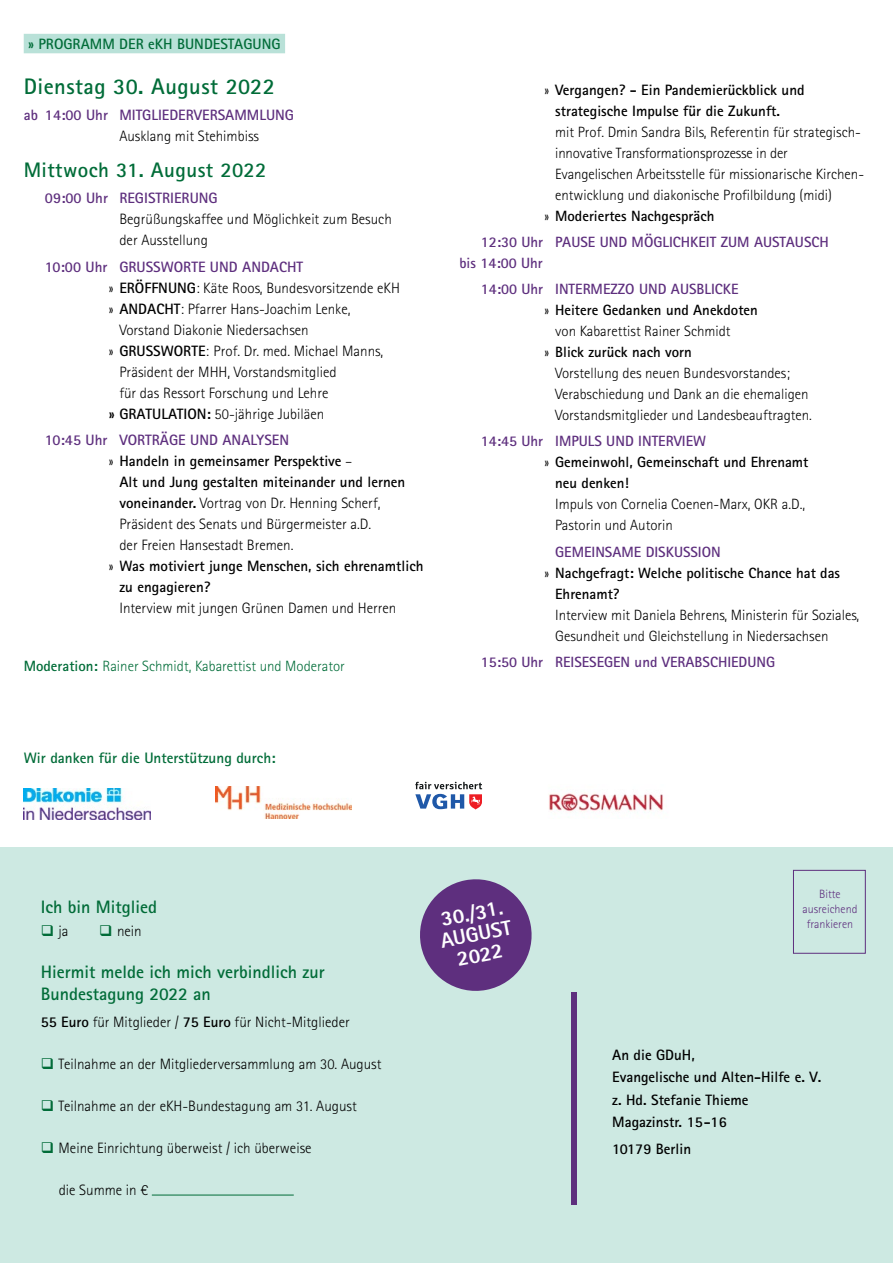
<style>
.page{position:relative;width:893px;height:1263px;background:#fff}
.page>*{position:absolute;margin:0;border:0;box-sizing:border-box;transform-origin:0 0}
.t1{font:700 22.5px "Agfa Rotis Sans Serif";letter-spacing:.02em;color:#016c38}
.t2{font:700 21px "Agfa Rotis Sans Serif";letter-spacing:.02em;color:#016c38}
.Zwischenüberschrift{font:800 21px "Agfa Rotis Sans Serif";color:#fff}
.Rubrik__Headline{font:700 18px/22.5px "Agfa Rotis Sans Serif";color:#016c38}
.Rubrik__Headline-2{font:700 15.15px "Agfa Rotis Sans Serif";color:#016c38}
.Rubrik__Headline-3{font:300 15px/21px "Agfa Rotis Sans Serif";color:#000}
.Rubrik__Headline-4{font:700 15px/21px "Agfa Rotis Sans Serif";color:#000}
.Rubrik__Headline-5{font:700 15px/21px "Agfa Rotis Sans Serif";color:#5e2f7e}
.Balken{font:700 15px "Agfa Rotis Sans Serif";color:#016c38}
.Rubrik__Headline-6{font:300 14.85px/21px "Agfa Rotis Sans Serif";color:#000}
.Rubrik__Headline-7{font:700 14.85px/21px "Agfa Rotis Sans Serif";color:#000}
.Rubrik__Headline-8{font:700 14.85px "Agfa Rotis Sans Serif";color:#5e2f7e}
.Rubrik__Headline-9{font:300 14.85px "Agfa Rotis Sans Serif";color:#016c38}
.Rubrik__Headline-10{font:300 12px "Agfa Rotis Sans Serif";color:#5e2f7e}
.s1{font-weight:300;color:#000}
.s2{font-weight:700}
.s3{font-weight:300}
.s4{color:#016c38}
</style>
<div class="page">
<div style="left:0;top:848px;width:893px;height:415px;background:#cde9e2"></div>
<div style="left:571px;top:992px;width:5px;height:213px;background:#5e2f7e"></div>
<div style="left:24px;top:34px;width:261px;height:19px;background:#b9e1d8"></div>
<hr style="left:152px;top:1195px;width:142px;height:1px;background:#016c38">
<div style="left:793px;top:870px;width:73px;height:84px;border:1px solid #5e2f7e"></div>
<img style="left:24px;top:788px;width:126px;height:32px">
<img style="left:215px;top:786px;width:136px;height:33px">
<svg style="left:415px;top:782px;width:67px;height:27px"></svg>
<img style="left:549px;top:793px;width:114px;height:19px">
<svg style="left:420px;top:879px;width:112px;height:112px"></svg>
<p class="Balken" style="left:28px;top:34px;width:254px">» PROGRAMM DER eKH BUNDESTAGUNG</p>
<p class="t1" style="left:24px;top:72px;width:253px">Dienstag 30. August 2022</p>
<p class="Rubrik__Headline-5" style="left:119px;top:104px;width:176px;text-indent:-96px">ab 14:00 Uhr MITGLIEDERVERSAMMLUNG<br><span class="s1">Ausklang mit Stehimbiss</span></p>
<p class="t2" style="left:24px;top:157px;width:244px">Mittwoch 31. August 2022</p>
<p class="Rubrik__Headline-5" style="left:45px;top:187px;width:174px">09:00 Uhr REGISTRIERUNG</p>
<p class="Rubrik__Headline-3" style="left:119px;top:209px;width:274px">Begrüßungskaffee und Möglichkeit zum Besuch der Ausstellung</p>
<p class="Rubrik__Headline-5" style="left:45px;top:256px;width:260px">10:00 Uhr GRUSSWORTE UND ANDACHT</p>
<p class="Rubrik__Headline-3" style="left:109px;top:277px;width:293px">» <span class="s2">ERÖFFNUNG</span>: Käte Roos, Bundesvorsitzende eKH</p>
<p class="Rubrik__Headline-3" style="left:109px;top:298px;width:243px">» <span class="s2">ANDACHT</span>: Pfarrer Hans-Joachim Lenke,</p>
<p class="Rubrik__Headline-3" style="left:119px;top:319px;width:191px">Vorstand Diakonie Niedersachsen</p>
<p class="Rubrik__Headline-3" style="left:119px;top:340px;width:265px;text-indent:-11px">» <span class="s2">GRUSSWORTE</span>: Prof. Dr. med. Michael Manns,<br>Präsident der MHH, Vorstandsmitglied<br>für das Ressort Forschung und Lehre</p>
<p class="Rubrik__Headline-3" style="left:109px;top:403px;width:217px"><span class="s2">» GRATULATION:</span> 50-jährige Jubiläen</p>
<p class="Rubrik__Headline-5" style="left:45px;top:429px;width:246px">10:45 Uhr VORTRÄGE UND ANALYSEN</p>
<p class="Rubrik__Headline-3" style="left:119px;top:450px;width:287px;text-indent:-11px">» <span class="s2">Handeln in gemeinsamer Perspektive</span> –<br><span class="s2">Alt und Jung gestalten miteinander und lernen voneinander.</span> Vortrag von Dr. Henning Scherf, Präsident des Senats und Bürgermeister a.D.<br>der Freien Hansestadt Bremen.</p>
<p class="Rubrik__Headline-4" style="left:119px;top:555px;width:306px;text-indent:-11px"><span class="s3">»</span> Was motiviert junge Menschen, sich ehrenamtlich zu engagieren?</p>
<p class="Rubrik__Headline-3" style="left:119px;top:597px;width:278px">Interview mit jungen Grünen Damen und Herren</p>
<p class="Rubrik__Headline-9" style="left:24px;top:657px;width:323px"><span class="s2">Moderation:</span> Rainer Schmidt, Kabarettist und Moderator</p>
<p class="Rubrik__Headline-2" style="left:24px;top:748px;width:253px">Wir danken für die Unterstützung durch:</p>
<p class="Rubrik__Headline-4" style="left:555px;top:79px;width:251px;text-indent:-11px"><span class="s3">»</span> Vergangen? - Ein Pandemierückblick und strategische Impulse für die Zukunft.</p>
<p class="Rubrik__Headline-6" style="left:555px;top:121px;width:310px">mit Prof. Dmin Sandra Bils, Referentin für strategisch&shy;innovative Transformationsprozesse in der Evangelischen Arbeitsstelle für missionarische Kirchen&shy;entwicklung und diakonische Profilbildung (midi)</p>
<p class="Rubrik__Headline-7" style="left:545px;top:205px;width:171px"><span class="s3">»</span> Moderiertes Nachgespräch</p>
<p class="Rubrik__Headline-8" style="left:481px;top:232px;width:349px">12:30 Uhr PAUSE UND MÖGLICHKEIT ZUM AUSTAUSCH</p>
<p class="Rubrik__Headline-8" style="left:459px;top:253px;width:85px">bis 14:00 Uhr</p>
<p class="Rubrik__Headline-8" style="left:481px;top:280px;width:259px">14:00 Uhr INTERMEZZO UND AUSBLICKE</p>
<p class="Rubrik__Headline-7" style="left:545px;top:299px;width:215px"><span class="s3">»</span> Heitere Gedanken und Anekdoten</p>
<p class="Rubrik__Headline-6" style="left:555px;top:320px;width:177px">von Kabarettist Rainer Schmidt</p>
<p class="Rubrik__Headline-7" style="left:545px;top:341px;width:149px"><span class="s3">»</span> Blick zurück nach vorn</p>
<p class="Rubrik__Headline-6" style="left:555px;top:362px;width:258px">Vorstellung des neuen Bundesvorstandes;<br>Verabschiedung und Dank an die ehemaligen<br>Vorstandsmitglieder und Landesbeauftragten.</p>
<p class="Rubrik__Headline-8" style="left:481px;top:432px;width:227px">14:45 Uhr IMPULS UND INTERVIEW</p>
<p class="Rubrik__Headline-7" style="left:545px;top:451px;width:265px"><span class="s3">»</span> Gemeinwohl, Gemeinschaft und Ehrenamt</p>
<p class="Rubrik__Headline-7" style="left:555px;top:472px;width:75px">neu denken!</p>
<p class="Rubrik__Headline-6" style="left:555px;top:494px;width:251px">Impuls von Cornelia Coenen-Marx, OKR a.D.,<br>Pastorin und Autorin</p>
<p class="Rubrik__Headline-8" style="left:555px;top:542px;width:167px">GEMEINSAME DISKUSSION</p>
<p class="Rubrik__Headline-7" style="left:555px;top:562px;width:286px;text-indent:-11px"><span class="s3">»</span> Nachgefragt: Welche politische Chance hat das<br>Ehrenamt?</p>
<p class="Rubrik__Headline-6" style="left:555px;top:604px;width:306px">Interview mit Daniela Behrens, Ministerin für Soziales,<br>Gesundheit und Gleichstellung in Niedersachsen</p>
<p class="Rubrik__Headline-8" style="left:481px;top:652px;width:296px">15:50 Uhr REISESEGEN und VERABSCHIEDUNG</p>
<p class="Rubrik__Headline" style="left:41px;top:895px;width:118px">Ich bin Mitglied</p>
<p class="Rubrik__Headline-3" style="left:41px;top:920px;width:29px"><span class="s4">❑</span> ja</p>
<p class="Rubrik__Headline-3" style="left:99px;top:920px;width:44px"><span class="s4">❑</span> nein</p>
<p class="Rubrik__Headline" style="left:41px;top:960px;width:285px">Hiermit melde ich mich verbindlich zur<br>Bundestagung 2022 an</p>
<p class="Rubrik__Headline-3" style="left:41px;top:1012px;width:311px"><span class="s2">55 Euro</span> für Mitglieder / <span class="s2">75 Euro</span> für Nicht-Mitglieder</p>
<p class="Rubrik__Headline-3" style="left:41px;top:1054px;width:342px"><span class="s4">❑</span> Teilnahme an der Mitgliederversammlung am 30. August</p>
<p class="Rubrik__Headline-3" style="left:41px;top:1096px;width:318px"><span class="s4">❑</span> Teilnahme an der eKH-Bundestagung am 31. August</p>
<p class="Rubrik__Headline-3" style="left:41px;top:1138px;width:272px"><span class="s4">❑</span> Meine Einrichtung überweist / ich überweise</p>
<p class="Rubrik__Headline-3" style="left:59px;top:1180px;width:91px">die Summe in €</p>
<p class="Zwischenüberschrift" style="left:439px;top:906px;width:64px;rotate:-11deg">30./31.</p>
<p class="Zwischenüberschrift" style="left:438px;top:927px;width:73px;rotate:-11deg">AUGUST</p>
<p class="Zwischenüberschrift" style="left:455px;top:946px;width:48px;rotate:-11deg">2022</p>
<p class="Rubrik__Headline-10" style="left:819px;top:887px;width:23px">Bitte</p>
<p class="Rubrik__Headline-10" style="left:802px;top:902px;width:57px">ausreichend</p>
<p class="Rubrik__Headline-10" style="left:807px;top:917px;width:48px">frankieren</p>
<p class="Rubrik__Headline-4" style="left:612px;top:1044px;width:84px">An die GDuH,</p>
<p class="Rubrik__Headline-4" style="left:612px;top:1066px;width:211px">Evangelische und Alten-Hilfe e. V.</p>
<p class="Rubrik__Headline-4" style="left:612px;top:1089px;width:138px">z. Hd. Stefanie Thieme</p>
<p class="Rubrik__Headline-4" style="left:612px;top:1111px;width:116px">Magazinstr. 15-16</p>
<p class="Rubrik__Headline-4" style="left:612px;top:1138px;width:80px">10179 Berlin</p>
</div>
